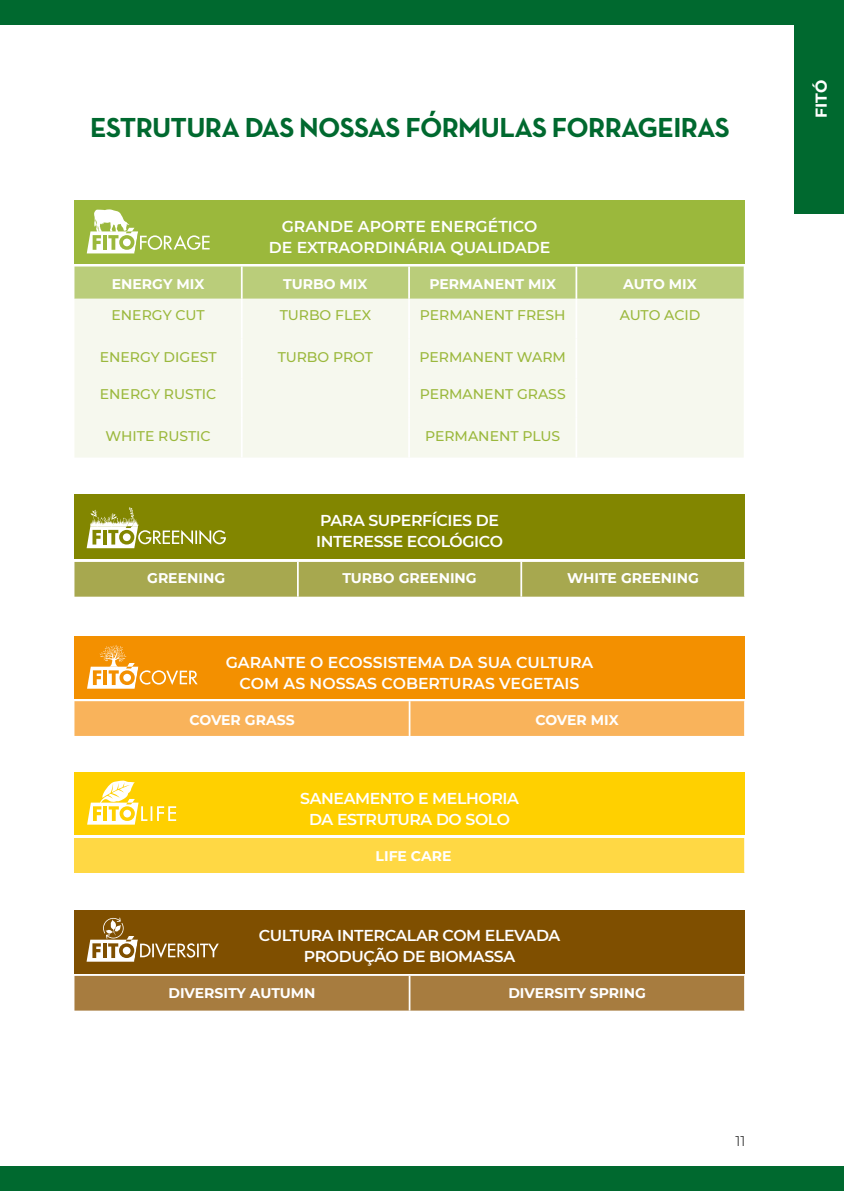
<style>
.page{position:relative;width:844px;height:1191px;background:#fff}
.page>*{position:absolute;margin:0;border:0;box-sizing:border-box;transform-origin:0 0}
.t1{font:700 28px "Neutra Text";letter-spacing:-.025em;color:#00692f}
.t2{font:600 15.75px/21px "Montserrat";letter-spacing:-.025em;color:#fff;text-align:center}
.t3{font:600 15.75px/21px "Montserrat";color:#fff;text-align:center}
.t4{font:700 15.75px "Montserrat";color:#fff}
.t5{font:700 14px "Montserrat";color:#fff}
.t6{font:500 14px "Montserrat";color:#9bb83c}
.t7{font:300 14px "Montserrat";color:#000}
</style>
<div class="page">
<div style="left:0;top:0;width:843px;height:25px;background:#00692f"></div>
<div style="left:0;top:1166px;width:843px;height:25px;background:#00692f"></div>
<div style="left:74px;top:201px;width:670px;height:63px;background:#9bb83c"></div>
<svg style="left:87px;top:209px;width:123px;height:44px"></svg>
<div style="left:74px;top:266px;width:669px;height:33px;background:#bacd7a"></div>
<div style="left:75px;top:299px;width:668px;height:158px;background:#f6f8ee"></div>
<hr style="left:241px;top:266px;width:1px;height:33px;background:#fff">
<hr style="left:408px;top:266px;width:2px;height:33px;background:#fff">
<hr style="left:575px;top:266px;width:2px;height:33px;background:#fff">
<hr style="left:241px;top:299px;width:1px;height:39px;background:#fff">
<hr style="left:408px;top:299px;width:2px;height:39px;background:#fff">
<hr style="left:575px;top:299px;width:2px;height:39px;background:#fff">
<hr style="left:241px;top:338px;width:1px;height:40px;background:#fff">
<hr style="left:408px;top:338px;width:2px;height:40px;background:#fff">
<hr style="left:575px;top:338px;width:2px;height:40px;background:#fff">
<hr style="left:241px;top:378px;width:1px;height:40px;background:#fff">
<hr style="left:408px;top:378px;width:2px;height:40px;background:#fff">
<hr style="left:575px;top:378px;width:2px;height:40px;background:#fff">
<hr style="left:241px;top:418px;width:1px;height:39px;background:#fff">
<hr style="left:408px;top:418px;width:2px;height:39px;background:#fff">
<hr style="left:575px;top:418px;width:2px;height:39px;background:#fff">
<div style="left:74px;top:562px;width:670px;height:34px;background:#a7a84f"></div>
<hr style="left:297px;top:562px;width:2px;height:34px;background:#fff">
<hr style="left:520px;top:562px;width:2px;height:34px;background:#fff">
<div style="left:74px;top:494px;width:670px;height:65px;background:#828600"></div>
<svg style="left:87px;top:507px;width:139px;height:41px"></svg>
<div style="left:74px;top:701px;width:670px;height:35px;background:#f9b35b"></div>
<hr style="left:408px;top:701px;width:2px;height:35px;background:#fff">
<div style="left:74px;top:636px;width:670px;height:62px;background:#f39000"></div>
<svg style="left:87px;top:645px;width:111px;height:43px"></svg>
<div style="left:74px;top:838px;width:670px;height:34px;background:#ffd844"></div>
<div style="left:74px;top:772px;width:670px;height:63px;background:#ffd000"></div>
<svg style="left:87px;top:780px;width:90px;height:44px"></svg>
<div style="left:74px;top:976px;width:670px;height:34px;background:#a77c3f"></div>
<hr style="left:408px;top:976px;width:2px;height:34px;background:#fff">
<div style="left:74px;top:910px;width:670px;height:63px;background:#7f4f00"></div>
<svg style="left:86px;top:917px;width:133px;height:44px"></svg>
<div style="left:794px;top:0;width:49px;height:213px;background:#00692f"></div>
<h1 class="t1" style="left:90px;top:110px;width:641px">ESTRUTURA DAS NOSSAS FÓRMULAS FORRAGEIRAS</h1>
<p class="t3" style="left:269px;top:215px;width:283px">GRANDE APORTE ENERGÉTICO<br>DE EXTRAORDINÁRIA QUALIDADE</p>
<p class="t5" style="left:112px;top:274px;width:94px">ENERGY MIX</p>
<p class="t5" style="left:283px;top:274px;width:86px">TURBO MIX</p>
<p class="t5" style="left:429px;top:274px;width:128px">PERMANENT MIX</p>
<p class="t5" style="left:623px;top:274px;width:75px">AUTO MIX</p>
<p class="t6" style="left:111px;top:306px;width:95px">ENERGY CUT</p>
<p class="t6" style="left:280px;top:306px;width:93px">TURBO FLEX</p>
<p class="t6" style="left:419px;top:306px;width:147px">PERMANENT FRESH</p>
<p class="t6" style="left:619px;top:306px;width:82px">AUTO ACID</p>
<p class="t6" style="left:100px;top:348px;width:118px">ENERGY DIGEST</p>
<p class="t6" style="left:277px;top:348px;width:97px">TURBO PROT</p>
<p class="t6" style="left:419px;top:348px;width:148px">PERMANENT WARM</p>
<p class="t6" style="left:100px;top:384px;width:118px">ENERGY RUSTIC</p>
<p class="t6" style="left:419px;top:384px;width:147px">PERMANENT GRASS</p>
<p class="t6" style="left:105px;top:426px;width:107px">WHITE RUSTIC</p>
<p class="t6" style="left:425px;top:426px;width:137px">PERMANENT PLUS</p>
<p class="t2" style="left:316px;top:509px;width:188px;text-align:left">PARA SUPERFÍCIES DE<br>INTERESSE ECOLÓGICO</p>
<p class="t5" style="left:147px;top:568px;width:79px">GREENING</p>
<p class="t5" style="left:342px;top:568px;width:136px">TURBO GREENING</p>
<p class="t5" style="left:567px;top:568px;width:133px">WHITE GREENING</p>
<p class="t3" style="left:226px;top:651px;width:369px">GARANTE O ECOSSISTEMA DA SUA CULTURA<br>COM AS NOSSAS COBERTURAS VEGETAIS</p>
<p class="t5" style="left:189px;top:709px;width:107px">COVER GRASS</p>
<p class="t5" style="left:535px;top:709px;width:85px">COVER MIX</p>
<p class="t2" style="left:300px;top:787px;width:220px">SANEAMENTO E MELHORIA<br>DA ESTRUTURA DO SOLO</p>
<p class="t5" style="left:375px;top:846px;width:77px">LIFE CARE</p>
<p class="t2" style="left:259px;top:924px;width:303px">CULTURA INTERCALAR COM ELEVADA<br>PRODUÇÃO DE BIOMASSA</p>
<p class="t5" style="left:168px;top:982px;width:149px">DIVERSITY AUTUMN</p>
<p class="t5" style="left:508px;top:982px;width:139px">DIVERSITY SPRING</p>
<p class="t7" style="left:735px;top:1131px;width:11px">11</p>
<p class="t4" style="left:809px;top:118px;width:40px;rotate:-90deg">FITÓ</p>
</div>
